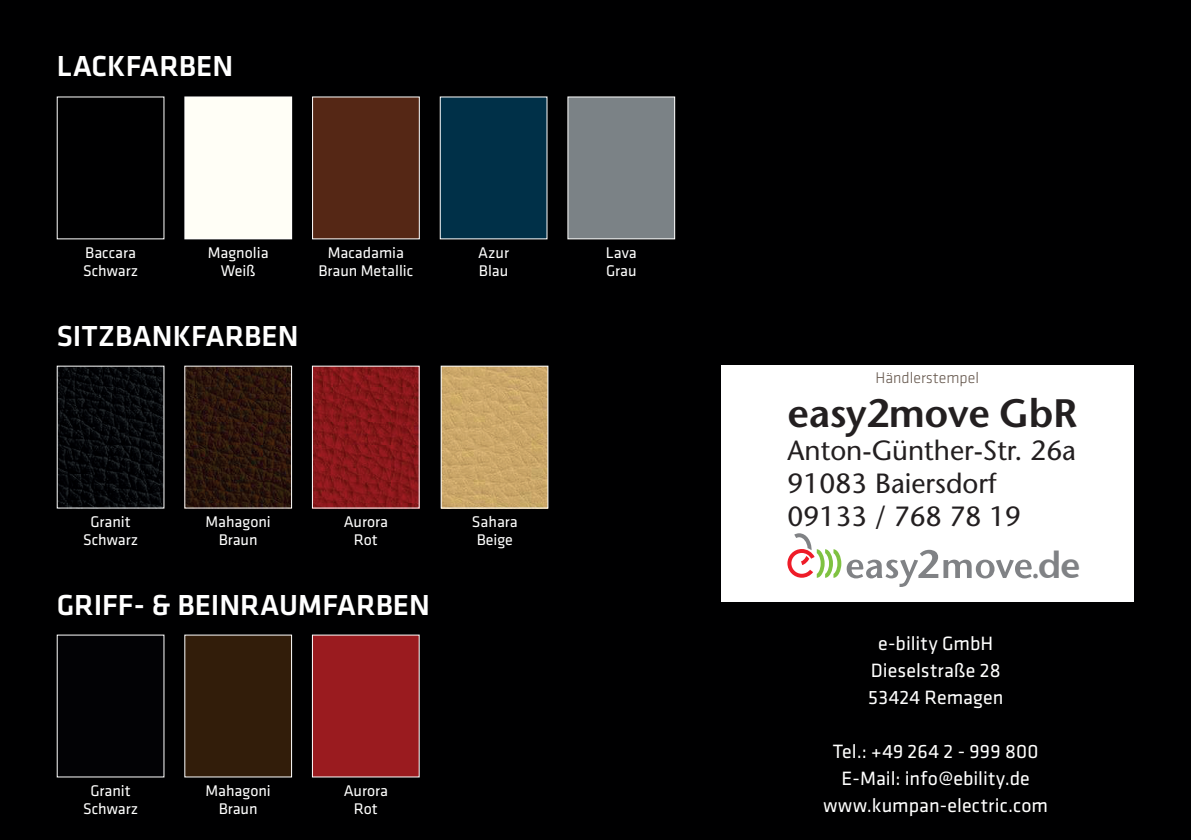
<style>
.page{position:relative;width:1191px;height:840px;background:#fff}
.page>*{position:absolute;margin:0;border:0;box-sizing:border-box;transform-origin:0 0}
.t1{font:600 39.6px "Stone Sans";letter-spacing:-.01em;color:#231f20}
.t2{font:37.4px "Stone Sans Sem ITCTT Semi";color:#808285}
.t3{font:500 30px "Klavika Basic";color:#fff}
.t4{font:27.8px/33px "Stone Sans";color:#231f20}
.t5{font:20px/27px "Klavika Basic";color:#fff;text-align:center}
.t6{font:16px/18px "Klavika Basic";color:#fff;text-align:center}
.t7{font:300 16px "Klavika Basic";color:#66584e}
.s1{font-family:"Myriad Pro"}
</style>
<div class="page">
<div style="left:0;top:0;width:1191px;height:839px;background:#000001"></div>
<div style="left:57px;top:634px;width:107px;height:142px;background:#020205"></div>
<div style="left:185px;top:634px;width:106px;height:142px;background:#321d0a"></div>
<div style="left:312px;top:634px;width:107px;height:142px;background:#9a1b1f"></div>
<img style="left:59px;top:367px;width:103px;height:139px">
<img style="left:186px;top:367px;width:104px;height:139px">
<img style="left:314px;top:367px;width:104px;height:139px">
<img style="left:443px;top:367px;width:103px;height:139px">
<div style="left:441px;top:365px;width:107px;height:143px;border:1px solid #fff"></div>
<div style="left:185px;top:97px;width:107px;height:142px;background:#fffef6"></div>
<div style="left:184px;top:96px;width:108px;height:143px;border:1px solid #fff"></div>
<div style="left:312px;top:97px;width:107px;height:142px;background:#552715"></div>
<div style="left:312px;top:96px;width:108px;height:143px;border:1px solid #fff"></div>
<div style="left:440px;top:97px;width:107px;height:142px;background:#003048"></div>
<div style="left:568px;top:97px;width:106px;height:142px;background:#7b8286"></div>
<div style="left:567px;top:96px;width:108px;height:143px;border:1px solid #fff"></div>
<div style="left:721px;top:365px;width:412px;height:236px;background:#fff"></div>
<svg style="left:787px;top:533px;width:244px;height:53px"></svg>
<h3 class="t3" style="left:57px;top:48px;width:178px">LACKFARBEN</h3>
<p class="t6" style="left:83px;top:244px;width:56px;text-align:left">Baccara<br>Schwarz</p>
<p class="t6" style="left:208px;top:244px;width:62px">Magnolia<br>Weiß</p>
<p class="t6" style="left:318px;top:244px;width:96px">Macadamia<br>Braun Metallic</p>
<p class="t6" style="left:478px;top:244px;width:32px;text-align:left">Azur<br>Blau</p>
<p class="t6" style="left:606px;top:244px;width:32px;text-align:left">Lava<br>Grau</p>
<h3 class="t3" style="left:57px;top:317px;width:243px">SITZBANKFARBEN</h3>
<p class="t6" style="left:83px;top:513px;width:56px">Granit<br>Schwarz</p>
<p class="t6" style="left:205px;top:513px;width:67px">Mahagoni<br>Braun</p>
<p class="t6" style="left:344px;top:513px;width:46px">Aurora<br>Rot</p>
<p class="t6" style="left:472px;top:513px;width:47px;text-align:left">Sahara<br>Beige</p>
<h3 class="t3" style="left:57px;top:586px;width:375px">GRIFF- &amp; BEINRAUMFARBEN</h3>
<p class="t6" style="left:83px;top:782px;width:56px">Granit<br>Schwarz</p>
<p class="t6" style="left:205px;top:782px;width:67px">Mahagoni<br>Braun</p>
<p class="t6" style="left:344px;top:782px;width:46px">Aurora<br>Rot</p>
<p class="t7" style="left:875px;top:370px;width:105px">Händlerstempel</p>
<h1 class="t1" style="left:787px;top:388px;width:291px">easy2move GbR</h1>
<h3 class="t4" style="left:787px;top:433px;width:290px">Anton-Günther-Str. 26a<br>91083 Baiersdorf<br>09133 / 768 78 19</h3>
<h2 class="t2" style="left:1031px;top:533px;width:51px"><span class="s1">.</span>de</h2>
<p class="t5" style="left:868px;top:630px;width:137px">e-bility GmbH<br>Dieselstraße 28<br>53424 Remagen</p>
<p class="t5" style="left:823px;top:738px;width:226px">Tel.: +49 264 2 - 999 800<br>E-Mail: info@ebility.de www.kumpan-electric.com</p>
</div>
